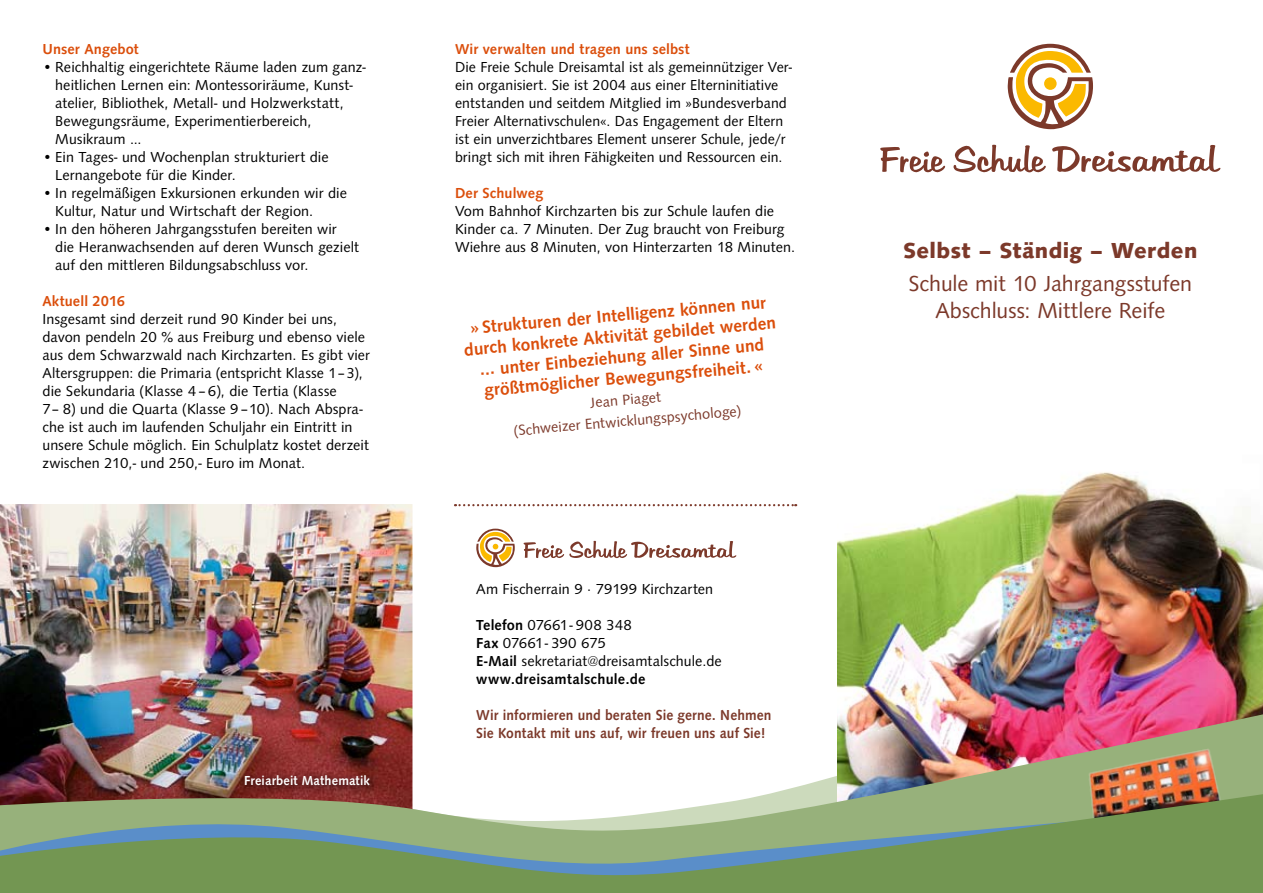
<style>
.page{position:relative;width:1263px;height:893px;background:#fff}
.page>*{position:absolute;margin:0;border:0;box-sizing:border-box;transform-origin:0 0}
.t1{font:22.5px/27px "Saxony";color:#7c392a;text-align:center}
.t2{font:800 22.5px "Saxony";letter-spacing:.025em;color:#7c392a}
.t3{font:500 18px/21px "Saxony";color:#db4e0b;text-align:center}
.t4{font:15px/18px "Saxony";letter-spacing:.005em;color:#000}
.t5{font:500 15px/18px "Saxony";letter-spacing:.01em;color:#7c392a;scale:.95 1}
.t6{font:500 15px "Saxony";letter-spacing:.01em;color:#db4e0b}
.t7{font:15px/21px "Saxony";color:#7c392a;text-align:center}
.t8{font:500 13.5px "Saxony";letter-spacing:.015em;color:#fff}
.s1{font-weight:500}
</style>
<div class="page">
<img style="left:0;top:504px;width:412px;height:208px">
<img style="left:838px;top:472px;width:425px;height:240px">
<img style="left:0;top:712px;width:1263px;height:80px">
<img style="left:1080px;top:742px;width:150px;height:50px">
<svg style="left:0;top:792px;width:1263px;height:101px;fill:#739652"></svg>
<svg style="left:455px;top:504px;width:341px;height:2px"></svg>
<svg style="left:476px;top:529px;width:39px;height:38px"></svg>
<svg style="left:523px;top:541px;width:213px;height:17px"></svg>
<svg style="left:1008px;top:44px;width:85px;height:86px"></svg>
<svg style="left:880px;top:147px;width:65px;height:25px"></svg>
<svg style="left:953px;top:145px;width:93px;height:28px"></svg>
<svg style="left:1052px;top:145px;width:169px;height:27px"></svg>
<svg style="left:238px;top:769px;width:142px;height:27px"></svg>
<p class="t6" style="left:43px;top:40px;width:98px">Unser Angebot</p>
<p class="t4" style="left:55px;top:58px;width:312px;text-indent:-13px">• Reichhaltig eingerichtete Räume laden zum ganz&shy;heitlichen Lernen ein: Montessoriräume, Kunst&shy;atelier, Bibliothek, Metall- und Holzwerkstatt, Bewegungsräume, Experimentierbereich, Musikraum ...</p>
<p class="t4" style="left:55px;top:148px;width:275px;text-indent:-13px">• Ein Tages- und Wochenplan strukturiert die<br>Lernangebote für die Kinder.</p>
<p class="t4" style="left:55px;top:184px;width:293px;text-indent:-13px">• In regelmäßigen Exkursionen erkunden wir die<br>Kultur, Natur und Wirtschaft der Region.</p>
<p class="t4" style="left:55px;top:220px;width:305px;text-indent:-13px">• In den höheren Jahrgangsstufen bereiten wir die Heranwachsenden auf deren Wunsch gezielt auf den mittleren Bildungsabschluss vor.</p>
<p class="t6" style="left:43px;top:292px;width:84px">Aktuell 2016</p>
<p class="t4" style="left:43px;top:310px;width:329px">Insgesamt sind derzeit rund 90 Kinder bei uns, davon pendeln 20 % aus Freiburg und ebenso viele aus dem Schwarzwald nach Kirchzarten. Es gibt vier Altersgruppen: die Primaria (entspricht Klasse 1–3), die Sekundaria (Klasse 4–6), die Tertia (Klasse<br>7– 8) und die Quarta (Klasse 9–10). Nach Abspra&shy;che ist auch im laufenden Schuljahr ein Eintritt in unsere Schule möglich. Ein Schulplatz kostet derzeit zwischen 210,- und 250,- Euro im Monat.</p>
<p class="t8" style="left:244px;top:772px;width:127px">Freiarbeit Mathematik</p>
<p class="t6" style="left:455px;top:40px;width:236px">Wir verwalten und tragen uns selbst</p>
<p class="t4" style="left:455px;top:58px;width:338px">Die Freie Schule Dreisamtal ist als gemeinnütziger Ver&shy;ein organisiert. Sie ist 2004 aus einer Elterninitiative entstanden und seitdem Mitglied im »Bundesverband Freier Alternativschulen«. Das Engagement der Eltern ist ein unverzichtbares Element unserer Schule, jede/r bringt sich mit ihren Fähigkeiten und Ressourcen ein.</p>
<p class="t6" style="left:455px;top:184px;width:90px">Der Schulweg</p>
<p class="t4" style="left:455px;top:202px;width:342px">Vom Bahnhof Kirchzarten bis zur Schule laufen die<br>Kinder ca. 7 Minuten. Der Zug braucht von Freiburg<br>Wiehre aus 8 Minuten, von Hinterzarten 18 Minuten.</p>
<p class="t3" style="left:461px;top:318px;width:315px;rotate:-5deg">» Strukturen der Intelligenz können nur durch konkrete Aktivität gebildet werden ... unter Einbeziehung aller Sinne und größtmöglicher Bewegungsfreiheit. «</p>
<p class="t7" style="left:511px;top:399px;width:230px;rotate:-5deg">Jean Piaget<br>(Schweizer Entwicklungspsychologe)</p>
<p class="t4" style="left:476px;top:580px;width:238px">Am Fischerrain 9 · 79199 Kirchzarten</p>
<p class="t4" style="left:476px;top:616px;width:247px"><span class="s1">Telefon</span> 07661- 908 348<br><span class="s1">Fax</span> 07661- 390 675<br><span class="s1">E-Mail</span> sekretariat@dreisamtalschule.de <span class="s1">www.dreisamtalschule.de</span></p>
<p class="t5" style="left:476px;top:706px;width:312px">Wir informieren und beraten Sie gerne. Nehmen<br>Sie Kontakt mit uns auf, wir freuen uns auf Sie!</p>
<h1 class="t2" style="left:903px;top:238px;width:295px">Selbst – Ständig – Werden</h1>
<h1 class="t1" style="left:908px;top:270px;width:285px">Schule mit 10 Jahrgangsstufen<br>Abschluss: Mittlere Reife</h1>
</div>
